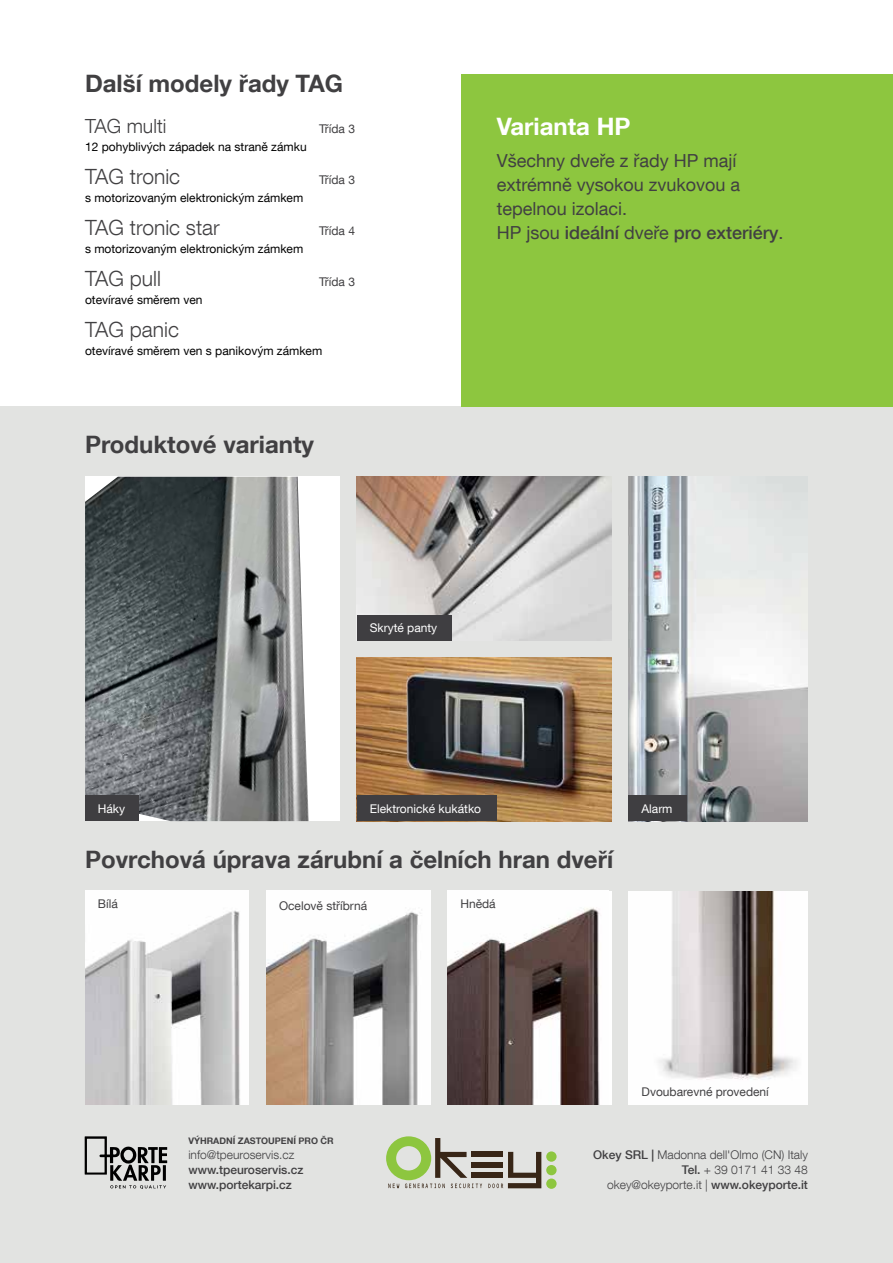
<style>
.page{position:relative;width:893px;height:1263px;background:#fff}
.page>*{position:absolute;margin:0;border:0;box-sizing:border-box;transform-origin:0 0}
.t1{font:700 24px "Helvetica Neue LT Com";color:#414042}
.t2{font:700 24px "Helvetica Neue LT Com";color:#fff}
.t3{font:300 21px "Helvetica Neue LT Com";color:#414042}
.t4{font:300 19.5px "Helvetica Neue LT Com";color:#414042}
.t5{font:18px/24px "Helvetica Neue LT Com";color:#414042}
.t6{font:12px "Helvetica Neue LT Com";color:#000}
.t7{font:300 12px/15px "Helvetica Neue LT Com";color:#414042;text-align:right}
.t8{font:12px "Helvetica Neue LT Com";color:#414042}
.t9{font:12px "Helvetica Neue LT Com";color:#fff}
.t10{font:500 12px/15px "Helvetica Neue LT Com";color:#414042}
.t11{font:700 9px "Helvetica Neue LT Com";color:#414042}
.s1{font-weight:500}
</style>
<div class="page">
<div style="left:0;top:407px;width:893px;height:856px;background:#e2e3e1"></div>
<div style="left:461px;top:74px;width:432px;height:333px;background:#8dc63f"></div>
<svg style="left:488px;top:1151px;width:69px;height:38px"></svg>
<div style="left:472px;top:1162px;width:31px;height:5px;background:#382617"></div>
<div style="left:472px;top:1173px;width:31px;height:5px;background:#382617"></div>
<svg style="left:386px;top:1136px;width:96px;height:52px"></svg>
<div style="left:472px;top:1152px;width:31px;height:5px;background:#382617"></div>
<img style="left:85px;top:891px;width:163px;height:213px">
<img style="left:266px;top:891px;width:164px;height:213px">
<div style="left:448px;top:891px;width:164px;height:213px;background:#fff"></div>
<img style="left:448px;top:908px;width:152px;height:196px">
<img style="left:629px;top:891px;width:179px;height:213px">
<img style="left:357px;top:657px;width:255px;height:164px">
<img style="left:629px;top:477px;width:179px;height:344px">
<img style="left:357px;top:477px;width:255px;height:163px">
<div style="left:85px;top:477px;width:255px;height:344px;background:#fff"></div>
<img style="left:85px;top:477px;width:224px;height:344px">
<div style="left:357px;top:615px;width:95px;height:25px;background:#3f3e41"></div>
<div style="left:357px;top:796px;width:140px;height:25px;background:#3f3e41"></div>
<div style="left:85px;top:796px;width:54px;height:25px;background:#3f3e41"></div>
<div style="left:629px;top:796px;width:58px;height:25px;background:#3f3e41"></div>
<svg style="left:85px;top:1136px;width:82px;height:53px"></svg>
<h1 class="t1" style="left:85px;top:68px;width:260px">Další modely řady TAG</h1>
<h3 class="t4" style="left:85px;top:114px;width:83px">TAG multi</h3>
<p class="t8" style="left:319px;top:121px;width:38px">Třída 3</p>
<p class="t6" style="left:85px;top:139px;width:223px">12 pohyblivých západek na straně zámku</p>
<h2 class="t3" style="left:85px;top:164px;width:97px">TAG tronic</h2>
<p class="t8" style="left:319px;top:172px;width:38px">Třída 3</p>
<p class="t6" style="left:85px;top:190px;width:220px">s motorizovaným elektronickým zámkem</p>
<h2 class="t3" style="left:85px;top:214px;width:136px">TAG tronic star</h2>
<p class="t8" style="left:319px;top:223px;width:38px">Třída 4</p>
<p class="t6" style="left:85px;top:241px;width:220px">s motorizovaným elektronickým zámkem</p>
<h2 class="t3" style="left:85px;top:265px;width:77px">TAG pull</h2>
<p class="t8" style="left:319px;top:274px;width:38px">Třída 3</p>
<p class="t6" style="left:85px;top:292px;width:119px">otevíravé směrem ven</p>
<h2 class="t3" style="left:85px;top:316px;width:95px">TAG panic</h2>
<p class="t6" style="left:85px;top:343px;width:239px">otevíravé směrem ven s panikovým zámkem</p>
<h1 class="t1" style="left:85px;top:430px;width:230px">Produktové varianty</h1>
<h1 class="t2" style="left:497px;top:111px;width:135px">Varianta HP</h1>
<h3 class="t5" style="left:497px;top:148px;width:288px">Všechny dveře z řady HP mají extrémně vysokou zvukovou a tepelnou izolaci.<br>HP jsou <span class="s1">ideální</span> dveře <span class="s1">pro exteriéry</span>.</h3>
<p class="t9" style="left:370px;top:620px;width:69px">Skryté panty</p>
<p class="t9" style="left:98px;top:801px;width:29px">Háky</p>
<p class="t9" style="left:370px;top:801px;width:113px">Elektronické kukátko</p>
<p class="t9" style="left:641px;top:801px;width:33px">Alarm</p>
<h1 class="t1" style="left:85px;top:844px;width:530px">Povrchová úprava zárubní a čelních hran dveří</h1>
<p class="t8" style="left:98px;top:896px;width:21px">Bílá</p>
<p class="t8" style="left:279px;top:898px;width:90px">Ocelově stříbrná</p>
<p class="t8" style="left:460px;top:896px;width:37px">Hnědá</p>
<p class="t11" style="left:188px;top:1135px;width:147px">VÝHRADNÍ ZASTOUPENÍ PRO ČR</p>
<p class="t7" style="left:188px;top:1146px;width:107px">info@tpeuroservis.cz</p>
<p class="t10" style="left:188px;top:1162px;width:117px">www.tpeuroservis.cz www.portekarpi.cz</p>
<p class="t8" style="left:642px;top:1084px;width:129px">Dvoubarevné provedení</p>
<p class="t7" style="left:593px;top:1147px;width:216px"><span class="s1">Okey SRL |</span> Madonna dell'Olmo (CN) Italy<br><span class="s1">Tel.</span> + 39 0171 41 33 48 okey@okeyporte.it | <span class="s1">www.okeyporte.it</span></p>
</div>
